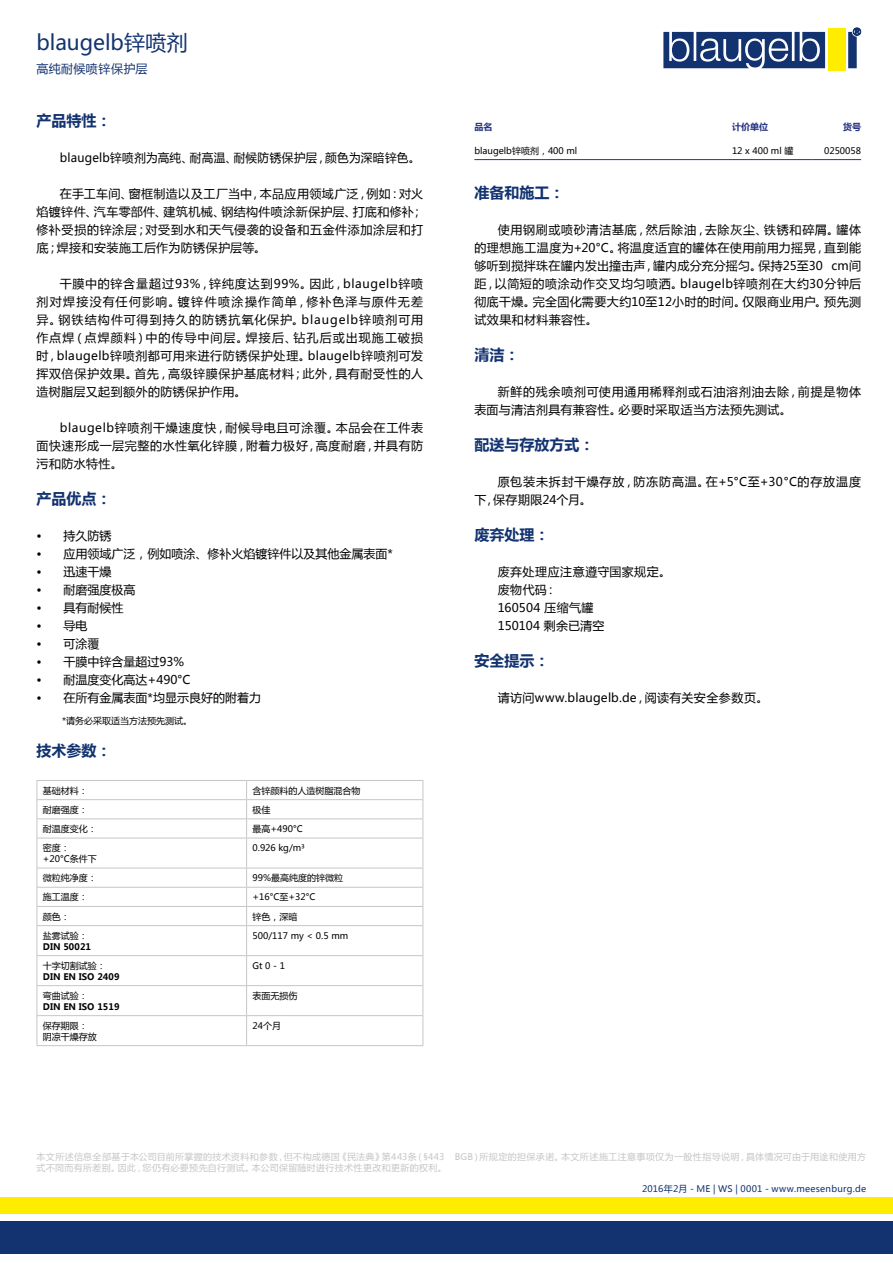
<style>
.page{position:relative;width:893px;height:1263px;background:#fff}
.page>*{position:absolute;margin:0;border:0;box-sizing:border-box;transform-origin:0 0}
.t1{font:21px "Microsoft Ya Hei";letter-spacing:-.005em;color:#133370}
.t2{font:700 15px "Microsoft Ya Hei";color:#133370}
.t3{font:12px/18px "Microsoft Ya Hei";letter-spacing:.03em;color:#000;text-align:justify}
.t4{font:12px "Microsoft Ya Hei";color:#000}
.t5{font:12px/18px "Microsoft Ya Hei";letter-spacing:.05em;color:#000}
.t6{font:12px/18px "Microsoft Ya Hei";letter-spacing:.055em;color:#000}
.t7{font:12px "Microsoft Ya Hei";letter-spacing:.035em;color:#133370}
.t8{font:9px/10.8px "Microsoft Ya Hei";color:#000}
.t9{font:9px/10.8px "Microsoft Ya Hei";letter-spacing:.04em;color:#c6c6c6}
.t10{font:9px "Microsoft Ya Hei";letter-spacing:.03em;color:#133370}
.t11{font:700 9px "Microsoft Ya Hei";color:#000}
.t12{font:700 9px "Microsoft Ya Hei";color:#283583}
</style>
<div class="page">
<div style="left:0;top:1222px;width:893px;height:32px;background:#133370"></div>
<div style="left:0;top:1197px;width:893px;height:17px;background:#ffed00"></div>
<svg style="left:663px;top:28px;width:198px;height:40px"></svg>
<div style="left:828px;top:29px;width:17px;height:42px;background:#ffed00"></div>
<hr style="left:37px;top:780px;width:210px;height:1px;background:#c6c6c6">
<hr style="left:247px;top:780px;width:176px;height:1px;background:#c6c6c6">
<svg style="left:246px;top:781px;width:1px;height:57px"></svg>
<hr style="left:246px;top:838px;width:1px;height:30px;background:#c6c6c6">
<svg style="left:246px;top:869px;width:1px;height:176px"></svg>
<hr style="left:37px;top:799px;width:210px;height:1px;background:#c6c6c6">
<hr style="left:247px;top:799px;width:176px;height:1px;background:#c6c6c6">
<hr style="left:37px;top:818px;width:210px;height:1px;background:#c6c6c6">
<svg style="left:37px;top:781px;width:1px;height:57px"></svg>
<hr style="left:247px;top:818px;width:176px;height:1px;background:#c6c6c6">
<svg style="left:423px;top:781px;width:1px;height:57px"></svg>
<hr style="left:37px;top:838px;width:210px;height:1px;background:#c6c6c6">
<hr style="left:37px;top:838px;width:1px;height:30px;background:#c6c6c6">
<hr style="left:247px;top:838px;width:176px;height:1px;background:#c6c6c6">
<hr style="left:423px;top:838px;width:1px;height:30px;background:#c6c6c6">
<hr style="left:37px;top:868px;width:210px;height:1px;background:#c6c6c6">
<hr style="left:247px;top:868px;width:176px;height:1px;background:#c6c6c6">
<hr style="left:37px;top:887px;width:210px;height:1px;background:#c6c6c6">
<hr style="left:247px;top:887px;width:176px;height:1px;background:#c6c6c6">
<hr style="left:37px;top:906px;width:210px;height:1px;background:#c6c6c6">
<hr style="left:247px;top:906px;width:176px;height:1px;background:#c6c6c6">
<hr style="left:37px;top:925px;width:210px;height:1px;background:#c6c6c6">
<hr style="left:247px;top:925px;width:176px;height:1px;background:#c6c6c6">
<hr style="left:37px;top:955px;width:210px;height:1px;background:#c6c6c6">
<hr style="left:247px;top:955px;width:176px;height:1px;background:#c6c6c6">
<hr style="left:37px;top:985px;width:210px;height:1px;background:#c6c6c6">
<hr style="left:247px;top:985px;width:176px;height:1px;background:#c6c6c6">
<hr style="left:37px;top:1015px;width:210px;height:1px;background:#c6c6c6">
<svg style="left:37px;top:868px;width:1px;height:177px"></svg>
<hr style="left:247px;top:1015px;width:176px;height:1px;background:#c6c6c6">
<svg style="left:423px;top:868px;width:1px;height:177px"></svg>
<hr style="left:37px;top:1045px;width:210px;height:1px;background:#c6c6c6">
<hr style="left:247px;top:1045px;width:176px;height:1px;background:#c6c6c6">
<hr style="left:474px;top:159px;width:258px;height:1px;background:#283583">
<hr style="left:732px;top:159px;width:80px;height:1px;background:#283583">
<hr style="left:812px;top:159px;width:49px;height:1px;background:#283583">
<h1 class="t1" style="left:37px;top:28px;width:153px">blaugelb锌喷剂</h1>
<p class="t7" style="left:37px;top:61px;width:112px">高纯耐候喷锌保护层</p>
<p class="t2" style="left:37px;top:110px;width:76px">产品特性：</p>
<p class="t3" style="left:60px;top:148px;width:362px">blaugelb锌喷剂为高纯、耐高温、耐候防锈保护层，颜色为深暗锌色。</p>
<p class="t3" style="left:37px;top:184px;width:388px;text-indent:23px">在手工车间、窗框制造以及工厂当中，本品应用领域广泛，例如：对火焰镀锌件、汽车零部件、建筑机械、钢结构件喷涂新保护层、打底和修补；修补受损的锌涂层；对受到水和天气侵袭的设备和五金件添加涂层和打底；焊接和安装施工后作为防锈保护层等。</p>
<p class="t3" style="left:37px;top:274px;width:388px;text-indent:23px">干膜中的锌含量超过93%，锌纯度达到99%。因此，blaugelb锌喷剂对焊接没有任何影响。镀锌件喷涂操作简单，修补色泽与原件无差异。钢铁结构件可得到持久的防锈抗氧化保护。blaugelb锌喷剂可用作点焊（点焊颜料）中的传导中间层。焊接后、钻孔后或出现施工破损时，blaugelb锌喷剂都可用来进行防锈保护处理。blaugelb锌喷剂可发挥双倍保护效果。首先，高级锌膜保护基底材料；此外，具有耐受性的人造树脂层又起到额外的防锈保护作用。</p>
<p class="t3" style="left:37px;top:418px;width:388px;text-indent:23px">blaugelb锌喷剂干燥速度快，耐候导电且可涂覆。本品会在工件表面快速形成一层完整的水性氧化锌膜，附着力极好，高度耐磨，并具有防污和防水特性。</p>
<p class="t2" style="left:37px;top:488px;width:76px">产品优点：</p>
<p class="t3" style="left:37px;top:526px;width:76px">• 持久防锈</p>
<p class="t4" style="left:37px;top:546px;width:358px">• 应用领域广泛，例如喷涂、修补火焰镀锌件以及其他金属表面*</p>
<p class="t3" style="left:37px;top:562px;width:76px">• 迅速干燥</p>
<p class="t3" style="left:37px;top:580px;width:100px">• 耐磨强度极高</p>
<p class="t3" style="left:37px;top:598px;width:88px">• 具有耐候性</p>
<p class="t3" style="left:37px;top:616px;width:52px">• 导电</p>
<p class="t3" style="left:37px;top:634px;width:64px">• 可涂覆</p>
<p class="t4" style="left:37px;top:654px;width:149px">• 干膜中锌含量超过93%</p>
<p class="t4" style="left:37px;top:672px;width:155px">• 耐温度变化高达+490°C</p>
<p class="t4" style="left:37px;top:690px;width:226px">• 在所有金属表面*均显示良好的附着力</p>
<p class="t2" style="left:37px;top:740px;width:76px">技术参数：</p>
<p class="t8" style="left:43px;top:785px;width:46px">基础材料：</p>
<p class="t8" style="left:253px;top:785px;width:109px">含锌颜料的人造树脂混合物</p>
<p class="t8" style="left:43px;top:804px;width:46px">耐磨强度：</p>
<p class="t8" style="left:253px;top:804px;width:19px">极佳</p>
<p class="t8" style="left:43px;top:823px;width:55px">耐温度变化：</p>
<p class="t8" style="left:253px;top:823px;width:52px">最高+490°C</p>
<p class="t8" style="left:43px;top:842px;width:55px">密度：+20°C条件下</p>
<p class="t8" style="left:253px;top:842px;width:54px">0.926 kg/m³</p>
<p class="t8" style="left:43px;top:872px;width:55px">微粒纯净度：</p>
<p class="t8" style="left:253px;top:872px;width:92px">99%最高纯度的锌微粒</p>
<p class="t8" style="left:43px;top:891px;width:46px">施工温度：</p>
<p class="t8" style="left:253px;top:891px;width:64px">+16°C至+32°C</p>
<p class="t8" style="left:43px;top:911px;width:28px">颜色：</p>
<p class="t8" style="left:253px;top:911px;width:46px">锌色，深暗</p>
<p class="t8" style="left:43px;top:930px;width:46px">盐雾试验：</p>
<p class="t11" style="left:43px;top:940px;width:50px">DIN 50021</p>
<p class="t8" style="left:62px;top:715px;width:132px">*请务必采取适当方法预先测试。</p>
<p class="t8" style="left:253px;top:930px;width:97px">500/117 my &lt; 0.5 mm</p>
<p class="t8" style="left:43px;top:960px;width:64px">十字切割试验：</p>
<p class="t11" style="left:43px;top:970px;width:78px">DIN EN ISO 2409</p>
<p class="t8" style="left:43px;top:990px;width:46px">弯曲试验：</p>
<p class="t11" style="left:43px;top:1000px;width:78px">DIN EN ISO 1519</p>
<p class="t8" style="left:253px;top:960px;width:34px">Gt 0 - 1</p>
<p class="t8" style="left:253px;top:990px;width:46px">表面无损伤</p>
<p class="t8" style="left:43px;top:1020px;width:55px">保存期限：阴凉干燥存放</p>
<p class="t8" style="left:253px;top:1020px;width:30px">24个月</p>
<p class="t12" style="left:474px;top:120px;width:19px">品名</p>
<p class="t12" style="left:732px;top:120px;width:37px">计价单位</p>
<p class="t12" style="left:843px;top:120px;width:19px">货号</p>
<p class="t8" style="left:474px;top:145px;width:104px">blaugelb锌喷剂，400 ml</p>
<p class="t8" style="left:732px;top:145px;width:63px">12 x 400 ml 罐</p>
<p class="t8" style="left:824px;top:145px;width:38px">0250058</p>
<p class="t2" style="left:474px;top:182px;width:91px">准备和施工：</p>
<p class="t3" style="left:474px;top:220px;width:388px;text-indent:23px">使用钢刷或喷砂清洁基底，然后除油，去除灰尘、铁锈和碎屑。罐体的理想施工温度为+20°C。将温度适宜的罐体在使用前用力摇晃，直到能够听到搅拌珠在罐内发出撞击声，罐内成分充分摇匀。保持25至30 cm间距，以简短的喷涂动作交叉均匀喷洒。blaugelb锌喷剂在大约30分钟后彻底干燥。完全固化需要大约10至12小时的时间。仅限商业用户。预先测试效果和材料兼容性。</p>
<p class="t2" style="left:474px;top:344px;width:46px">清洁：</p>
<p class="t5" style="left:474px;top:382px;width:388px;text-indent:23px">新鲜的残余喷剂可使用通用稀释剂或石油溶剂油去除，前提是物体表面与清洁剂具有兼容性。必要时采取适当方法预先测试。</p>
<p class="t2" style="left:474px;top:434px;width:121px">配送与存放方式：</p>
<p class="t6" style="left:474px;top:472px;width:388px;text-indent:23px">原包装未拆封干燥存放，防冻防高温。在+5°C至+30°C的存放温度下，保存期限24个月。</p>
<p class="t2" style="left:474px;top:524px;width:76px">废弃处理：</p>
<p class="t3" style="left:498px;top:562px;width:175px;text-align:left">废弃处理应注意遵守国家规定。废物代码：<br>160504 压缩气罐<br>150104 剩余已清空</p>
<p class="t2" style="left:474px;top:650px;width:76px">安全提示：</p>
<p class="t3" style="left:498px;top:688px;width:272px">请访问www.blaugelb.de，阅读有关安全参数页。</p>
<p class="t9" style="left:37px;top:1151px;width:831px">本文所述信息全部基于本公司目前所掌握的技术资料和参数，但不构成德国《民法典》第443条（§443 BGB）所规定的担保承诺。本文所述施工注意事项仅为一般性指导说明，具体情况可由于用途和使用方式不同而有所差别。因此，您仍有必要预先自行测试。本公司保留随时进行技术性更改和更新的权利。</p>
<p class="t10" style="left:642px;top:1183px;width:225px">2016年2月 - ME | WS | 0001 - www.meesenburg.de</p>
</div>
